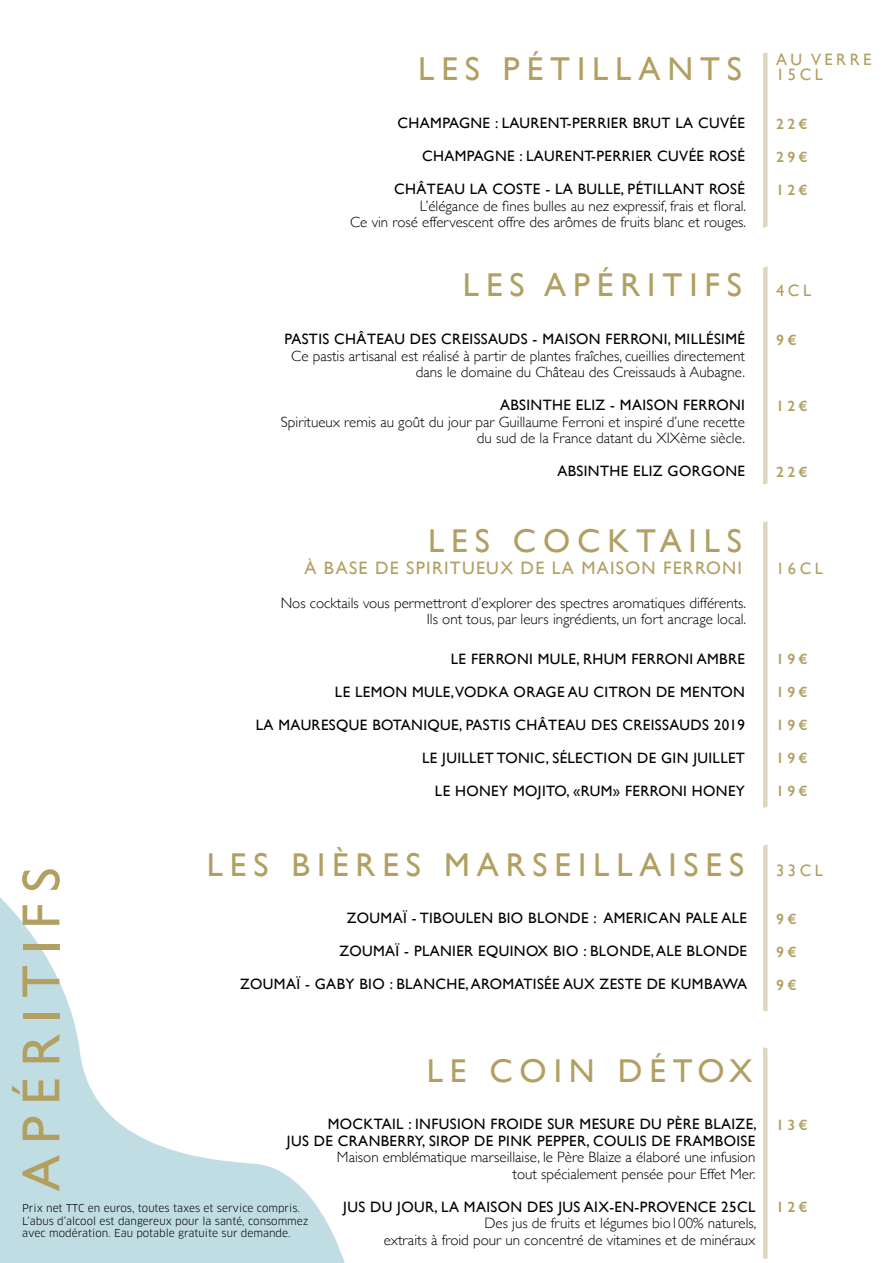
<style>
.page{position:relative;width:893px;height:1263px;background:#fff}
.page>*{position:absolute;margin:0;border:0;box-sizing:border-box;transform-origin:0 0}
.t1{font:54px "Gill Sans";letter-spacing:.21em;color:#b1a062}
.t2{font:33px "Gill Sans";letter-spacing:.21em;color:#b1a062}
.t3{font:18px "Gill Sans";letter-spacing:.07em;color:#b1a062}
.t4{font:16.5px/15px "Gill Sans";letter-spacing:.21em;color:#b1a062}
.t5{font:15px/16.5px "Gill Sans";letter-spacing:.025em;color:#000;text-align:right}
.t6{font:300 15px/16.5px "Gill Sans";color:#000;text-align:right}
.t7{font:600 15px "Gill Sans";letter-spacing:.21em;color:#b1a062}
.t8{font:10.5px/12.6px "Clan OT";color:#000}
</style>
<div class="page">
<hr style="left:763px;top:53px;width:4px;height:1206px;background:#ded7bd">
<svg style="left:763px;top:160px;width:5px;height:191px"></svg>
<svg style="left:0;top:897px;width:345px;height:366px"></svg>
<svg style="left:763px;top:425px;width:5px;height:192px"></svg>
<svg style="left:763px;top:749px;width:5px;height:191px"></svg>
<svg style="left:763px;top:956px;width:5px;height:192px"></svg>
<h2 class="t2" style="left:418px;top:50px;width:325px">LES PÉTILLANTS</h2>
<p class="t5" style="left:398px;top:115px;width:349px">CHAMPAGNE : LAURENT-PERRIER BRUT LA CUVÉE</p>
<p class="t5" style="left:422px;top:148px;width:324px">CHAMPAGNE : LAURENT-PERRIER CUVÉE ROSÉ</p>
<p class="t5" style="left:394px;top:181px;width:352px">CHÂTEAU LA COSTE - LA BULLE, PÉTILLANT ROSÉ</p>
<p class="t6" style="left:350px;top:197px;width:398px">L’élégance de fines bulles au nez expressif, frais et floral.<br>Ce vin rosé effervescent offre des arômes de fruits blanc et rouges.</p>
<h2 class="t2" style="left:463px;top:266px;width:281px">LES APÉRITIFS</h2>
<p class="t5" style="left:284px;top:330px;width:462px">PASTIS CHÂTEAU DES CREISSAUDS - MAISON FERRONI, MILLÉSIMÉ</p>
<p class="t6" style="left:291px;top:347px;width:455px">Ce pastis artisanal est réalisé à partir de plantes fraîches, cueillies directement dans le domaine du Château des Creissauds à Aubagne.</p>
<p class="t5" style="left:500px;top:396px;width:246px">ABSINTHE ELIZ - MAISON FERRONI</p>
<p class="t6" style="left:281px;top:413px;width:466px">Spiritueux remis au goût du jour par Guillaume Ferroni et inspiré d’une recette du sud de la France datant du XIXème siècle.</p>
<p class="t5" style="left:557px;top:462px;width:189px">ABSINTHE ELIZ GORGONE</p>
<p class="t4" style="left:776px;top:52px;width:97px">AU VERRE<br>15CL</p>
<p class="t7" style="left:776px;top:114px;width:33px">22€</p>
<p class="t7" style="left:776px;top:147px;width:33px">29€</p>
<p class="t7" style="left:776px;top:180px;width:33px">12€</p>
<p class="t4" style="left:776px;top:283px;width:36px">4CL</p>
<p class="t7" style="left:776px;top:330px;width:22px">9€</p>
<p class="t7" style="left:776px;top:396px;width:33px">12€</p>
<p class="t7" style="left:776px;top:462px;width:33px">22€</p>
<h2 class="t2" style="left:428px;top:521px;width:315px">LES COCKTAILS</h2>
<p class="t3" style="left:304px;top:557px;width:439px">À BASE DE SPIRITUEUX DE LA MAISON FERRONI</p>
<p class="t6" style="left:281px;top:594px;width:467px">Nos cocktails vous permettront d’explorer des spectres aromatiques différents.<br>Ils ont tous, par leurs ingrédients, un fort ancrage local.</p>
<p class="t5" style="left:451px;top:650px;width:296px">LE FERRONI MULE, RHUM FERRONI AMBRE</p>
<p class="t5" style="left:335px;top:683px;width:412px">LE LEMON MULE, VODKA ORAGE AU CITRON DE MENTON</p>
<p class="t5" style="left:256px;top:716px;width:491px">LA MAURESQUE BOTANIQUE, PASTIS CHÂTEAU DES CREISSAUDS 2019</p>
<p class="t5" style="left:422px;top:749px;width:324px">LE JUILLET TONIC, SÉLECTION DE GIN JUILLET</p>
<p class="t5" style="left:435px;top:782px;width:312px">LE HONEY MOJITO, «RUM» FERRONI HONEY</p>
<h2 class="t2" style="left:207px;top:845px;width:539px">LES BIÈRES MARSEILLAISES</h2>
<p class="t5" style="left:347px;top:910px;width:402px">ZOUMAÏ - TIBOULEN BIO BLONDE : AMERICAN PALE ALE</p>
<p class="t5" style="left:339px;top:943px;width:409px">ZOUMAÏ - PLANIER EQUINOX BIO : BLONDE, ALE BLONDE</p>
<p class="t5" style="left:240px;top:976px;width:508px">ZOUMAÏ - GABY BIO : BLANCHE, AROMATISÉE AUX ZESTE DE KUMBAWA</p>
<h1 class="t1" style="left:9px;top:1191px;width:325px;rotate:-90deg">APÉRITIFS</h1>
<h2 class="t2" style="left:427px;top:1051px;width:327px">LE COIN DÉTOX</h2>
<p class="t5" style="left:287px;top:1116px;width:471px">MOCKTAIL : INFUSION FROIDE SUR MESURE DU PÈRE BLAIZE,<br>JUS DE CRANBERRY, SIROP DE PINK PEPPER, COULIS DE FRAMBOISE</p>
<p class="t6" style="left:337px;top:1148px;width:420px">Maison emblématique marseillaise, le Père Blaize a élaboré une infusion tout spécialement pensée pour Effet Mer.</p>
<p class="t5" style="left:343px;top:1198px;width:414px">JUS DU JOUR, LA MAISON DES JUS AIX-EN-PROVENCE 25CL</p>
<p class="t6" style="left:384px;top:1214px;width:374px">Des jus de fruits et légumes bio100% naturels,<br>extraits à froid pour un concentré de vitamines et de minéraux</p>
<p class="t8" style="left:22px;top:1202px;width:288px">Prix net TTC en euros, toutes taxes et service compris.<br>L’abus d’alcool est dangereux pour la santé, consommez avec modération. Eau potable gratuite sur demande.</p>
<p class="t4" style="left:776px;top:560px;width:48px">16CL</p>
<p class="t7" style="left:776px;top:650px;width:33px">19€</p>
<p class="t7" style="left:776px;top:683px;width:33px">19€</p>
<p class="t7" style="left:776px;top:716px;width:33px">19€</p>
<p class="t7" style="left:776px;top:749px;width:33px">19€</p>
<p class="t7" style="left:776px;top:782px;width:33px">19€</p>
<p class="t4" style="left:776px;top:862px;width:48px">33CL</p>
<p class="t7" style="left:776px;top:910px;width:22px">9€</p>
<p class="t7" style="left:776px;top:943px;width:22px">9€</p>
<p class="t7" style="left:776px;top:976px;width:22px">9€</p>
<p class="t7" style="left:776px;top:1115px;width:33px">13€</p>
<p class="t7" style="left:776px;top:1198px;width:33px">12€</p>
</div>
